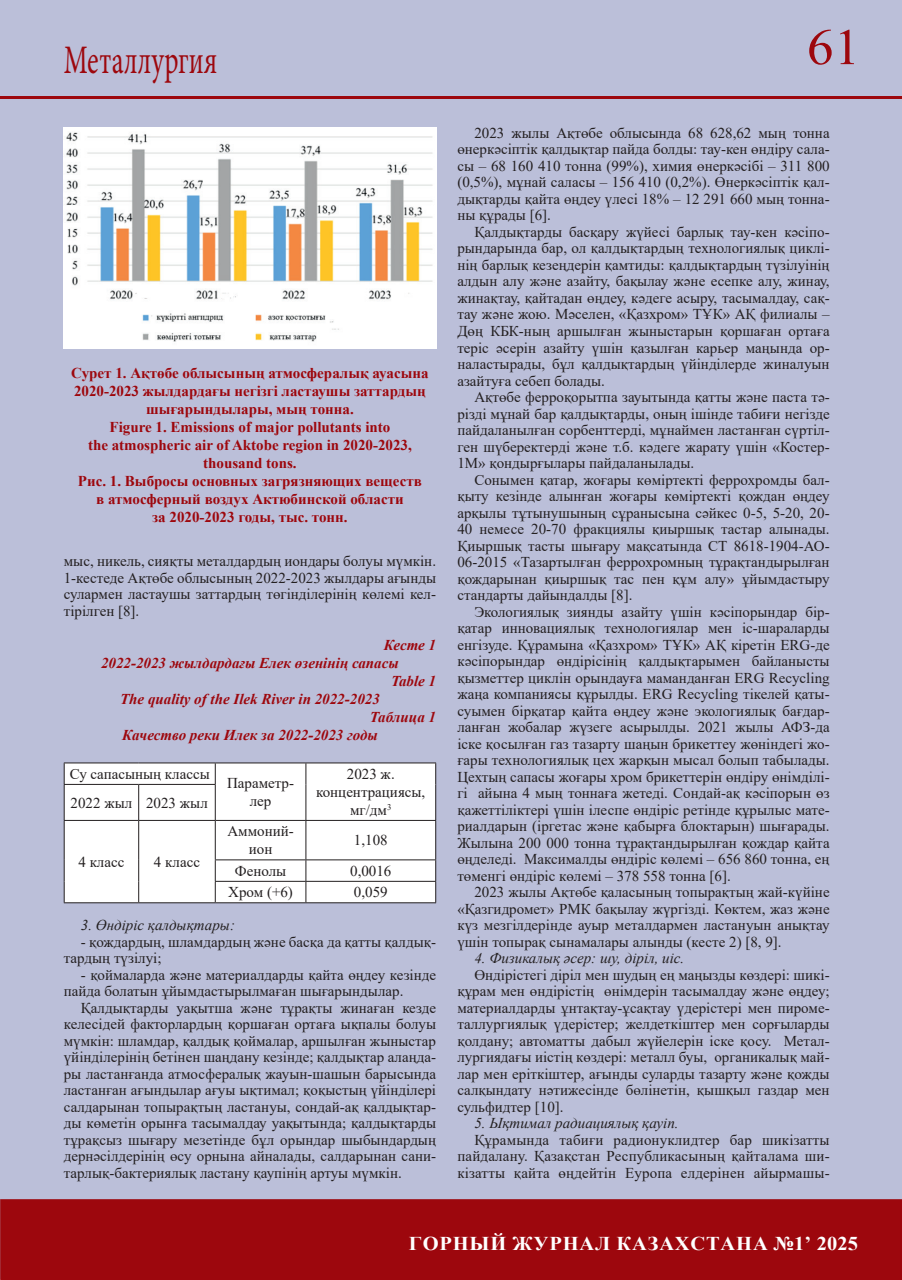
<style>
.page{position:relative;width:902px;height:1280px;background:#fff}
.page>*{position:absolute;margin:0;border:0;box-sizing:border-box;transform-origin:0 0}
.t1{font:51px "Times New Roman";color:#9d070d;scale:1.05 1}
.Рубрика{font:40.5px "Minion Pro";letter-spacing:.01em;color:#9d070d;scale:.67 1}
.t2{font:700 19.5px "Times New Roman";letter-spacing:.04em;color:#fff;scale:1.05 1}
.Normal__Web{font:15px/16.5px "Times New Roman";color:#231f20;text-align:justify}
.рисунок{font:700 15px/18px "Times New Roman";color:#9d070d;text-align:center}
.таблица{font:italic 700 15px "Times New Roman";color:#9d070d}
.t3{font:italic 15px "Times New Roman";color:#231f20}
.Normal__Web-2{font:8.7px "Times New Roman";color:#231f20}
</style>
<div class="page">
<div style="left:1px;top:1px;width:900px;height:1278px;background:#bbbfd9"></div>
<hr style="left:1px;top:96px;width:900px;height:3px;background:#9d070d">
<svg style="left:0;top:1199px;width:1px;height:81px"></svg>
<div style="left:1px;top:1199px;width:900px;height:81px;background:#9d070d"></div>
<div style="left:65px;top:763px;width:370px;height:139px;background:#fff"></div>
<hr style="left:64px;top:762px;width:75px;height:1px;background:#231f20">
<hr style="left:139px;top:762px;width:76px;height:1px;background:#231f20">
<hr style="left:215px;top:762px;width:91px;height:1px;background:#231f20">
<hr style="left:306px;top:762px;width:130px;height:1px;background:#231f20">
<hr style="left:64px;top:784px;width:75px;height:1px;background:#231f20">
<hr style="left:139px;top:784px;width:77px;height:1px;background:#231f20">
<hr style="left:64px;top:820px;width:75px;height:1px;background:#231f20">
<hr style="left:139px;top:820px;width:76px;height:1px;background:#231f20">
<hr style="left:215px;top:820px;width:91px;height:1px;background:#231f20">
<hr style="left:306px;top:820px;width:130px;height:1px;background:#231f20">
<hr style="left:215px;top:859px;width:91px;height:1px;background:#231f20">
<hr style="left:306px;top:859px;width:130px;height:1px;background:#231f20">
<hr style="left:215px;top:881px;width:91px;height:1px;background:#231f20">
<hr style="left:306px;top:881px;width:130px;height:1px;background:#231f20">
<hr style="left:64px;top:902px;width:75px;height:1px;background:#231f20">
<hr style="left:139px;top:902px;width:76px;height:1px;background:#231f20">
<hr style="left:215px;top:902px;width:91px;height:1px;background:#231f20">
<hr style="left:306px;top:902px;width:130px;height:1px;background:#231f20">
<svg style="left:64px;top:763px;width:1px;height:21px"></svg>
<hr style="left:64px;top:785px;width:1px;height:35px;background:#231f20">
<hr style="left:64px;top:821px;width:1px;height:39px;background:#231f20">
<svg style="left:64px;top:860px;width:1px;height:42px"></svg>
<svg style="left:215px;top:763px;width:1px;height:21px"></svg>
<svg style="left:305px;top:763px;width:1px;height:21px"></svg>
<svg style="left:435px;top:763px;width:1px;height:21px"></svg>
<hr style="left:138px;top:785px;width:1px;height:35px;background:#231f20">
<hr style="left:215px;top:785px;width:1px;height:35px;background:#231f20">
<hr style="left:305px;top:784px;width:1px;height:36px;background:#231f20">
<hr style="left:435px;top:784px;width:1px;height:36px;background:#231f20">
<hr style="left:138px;top:821px;width:1px;height:39px;background:#231f20">
<hr style="left:215px;top:821px;width:1px;height:38px;background:#231f20">
<hr style="left:305px;top:821px;width:1px;height:38px;background:#231f20">
<hr style="left:435px;top:821px;width:1px;height:38px;background:#231f20">
<svg style="left:138px;top:860px;width:1px;height:42px"></svg>
<svg style="left:215px;top:860px;width:1px;height:42px"></svg>
<svg style="left:305px;top:860px;width:1px;height:42px"></svg>
<svg style="left:435px;top:860px;width:1px;height:42px"></svg>
<img style="left:64px;top:128px;width:372px;height:221px">
<p class="Рубрика" style="left:64px;top:33px;width:230px">Металлургия</p>
<p class="рисунок" style="left:71px;top:364px;width:359px">Сурет 1. Ақтөбе облысының атмосфералық ауасына<br>2020-2023 жылдардағы негізгі ластаушы заттардың шығарындылары, мың тонна.</p>
<p class="рисунок" style="left:88px;top:418px;width:325px">Figure 1. Emissions of major pollutants into<br>the atmospheric air of Aktobe region in 2020-2023, thousand tons.</p>
<p class="рисунок" style="left:78px;top:472px;width:345px">Рис. 1. Выбросы основных загрязняющих веществ в атмосферный воздух Актюбинской области<br>за 2020-2023 годы, тыс. тонн.</p>
<p class="Normal__Web" style="left:64px;top:552px;width:374px">мыс, никель, сияқты металдардың иондары болуы мүмкін.<br>1-кестеде Ақтөбе облысының 2022-2023 жылдары ағынды сулармен ластаушы заттардың төгінділерінің көлемі кел&shy;тірілген [8].</p>
<p class="таблица" style="left:384px;top:635px;width:54px">Кесте 1</p>
<p class="таблица" style="left:101px;top:653px;width:299px">2022-2023 жылдардағы Елек өзенінің сапасы</p>
<p class="таблица" style="left:391px;top:671px;width:46px">Table 1</p>
<p class="таблица" style="left:120px;top:689px;width:261px">The quality of the Ilek River in 2022-2023</p>
<p class="таблица" style="left:369px;top:707px;width:68px">Таблица 1</p>
<p class="таблица" style="left:122px;top:725px;width:257px">Качество реки Илек за 2022-2023 годы</p>
<p class="Normal__Web" style="left:70px;top:765px;width:141px">Су сапасының классы</p>
<p class="Normal__Web" style="left:316px;top:764px;width:111px;line-height:18px;text-align:center">2023 ж. концентрациясы, мг/дм</p>
<p class="Normal__Web" style="left:227px;top:774px;width:69px">Параметр-</p>
<p class="Normal__Web" style="left:250px;top:792px;width:23px">лер</p>
<p class="Normal__Web" style="left:71px;top:794px;width:63px">2022 жыл</p>
<p class="Normal__Web" style="left:146px;top:794px;width:63px">2023 жыл</p>
<p class="Normal__Web-2" style="left:387px;top:801px;width:6px">3</p>
<p class="Normal__Web" style="left:227px;top:823px;width:68px">Аммоний-</p>
<p class="Normal__Web" style="left:249px;top:841px;width:25px">ион</p>
<p class="Normal__Web" style="left:354px;top:832px;width:35px">1,108</p>
<p class="Normal__Web" style="left:78px;top:853px;width:48px">4 класс</p>
<p class="Normal__Web" style="left:154px;top:853px;width:48px">4 класс</p>
<p class="Normal__Web" style="left:235px;top:862px;width:53px">Фенолы</p>
<p class="Normal__Web" style="left:350px;top:862px;width:43px">0,0016</p>
<p class="Normal__Web" style="left:228px;top:883px;width:66px">Хром (+6)</p>
<p class="Normal__Web" style="left:354px;top:883px;width:35px">0,059</p>
<p class="t3" style="left:81px;top:915px;width:156px">3. Өндіріс қалдықтары:</p>
<p class="Normal__Web" style="left:64px;top:933px;width:374px;text-indent:17px">- қождардың, шламдардың және басқа да қатты қалдық&shy;тардың түзілуі;</p>
<p class="Normal__Web" style="left:64px;top:966px;width:374px;text-indent:17px">- қоймаларда және материалдарды қайта өңдеу кезінде пайда болатын ұйымдастырылмаған шығарындылар.</p>
<p class="Normal__Web" style="left:64px;top:999px;width:374px;text-indent:17px">Қалдықтарды уақытша және тұрақты жинаған кезде келесідей факторлардың қоршаған ортаға ықпалы болуы мүмкін: шламдар, қалдық қоймалар, аршылған жыныстар үйінділерінің бетінен шаңдану кезінде; қалдықтар алаңда&shy;ры ластанғанда атмосфералық жауын-шашын барысында ластанған ағындылар ағуы ықтимал; қоқыстың үйінділері салдарынан топырақтың ластануы, сондай-ақ қалдықтар&shy;ды көметін орынға тасымалдау уақытында; қалдықтарды тұрақсыз шығару мезетінде бұл орындар шыбындардың дернәсілдерінің өсу орнына айналады, салдарынан сани&shy;тарлық-бактериялық ластану қаупінің артуы мүмкін.</p>
<h1 class="t1" style="left:806px;top:11px;width:53px">61</h1>
<p class="Normal__Web" style="left:457px;top:124px;width:374px;text-indent:17px">2023 жылы Ақтөбе облысында 68 628,62 мың тонна өнеркәсіптік қалдықтар пайда болды: тау-кен өндіру сала&shy;сы – 68 160 410 тонна (99%), химия өнеркәсібі – 311 800 (0,5%), мұнай саласы – 156 410 (0,2%). Өнеркәсіптік қал&shy;дықтарды қайта өңдеу үлесі 18% – 12 291 660 мың тонна&shy;ны құрады [6].</p>
<p class="Normal__Web" style="left:457px;top:223px;width:374px;text-indent:17px">Қалдықтарды басқару жүйесі барлық тау-кен кәсіпо&shy;рындарында бар, ол қалдықтардың технологиялық циклі&shy;нің барлық кезеңдерін қамтиды: қалдықтардың түзілуінің алдын алу және азайту, бақылау және есепке алу, жинау, жинақтау, қайтадан өңдеу, кәдеге асыру, тасымалдау, сақ&shy;тау және жою. Мәселен, «Қазхром» ТҰК» АҚ филиалы – Дөң КБК-ның аршылған жыныстарын қоршаған ортаға теріс әсерін азайту үшін қазылған карьер маңында ор&shy;наластырады, бұл қалдықтардың үйінділерде жиналуын азайтуға себеп болады.</p>
<p class="Normal__Web" style="left:457px;top:388px;width:374px;text-indent:17px">Ақтөбе ферроқорытпа зауытында қатты және паста тә&shy;різді мұнай бар қалдықтарды, оның ішінде табиғи негізде пайдаланылған сорбенттерді, мұнаймен ластанған сүртіл&shy;ген шүберектерді және т.б. кәдеге жарату үшін «Костер-1М» қондырғылары пайдаланылады.</p>
<p class="Normal__Web" style="left:457px;top:471px;width:374px;text-indent:17px">Сонымен қатар, жоғары көміртекті феррохромды бал&shy;қыту кезінде алынған жоғары көміртекті қождан өңдеу арқылы тұтынушының сұранысына сәйкес 0-5, 5-20, 20- 40 немесе 20-70 фракциялы қиыршық тастар алынады.<br>Қиыршық тасты шығару мақсатында СТ 8618-1904-АО-06-2015 «Тазартылған феррохромның тұрақтандырылған қождарынан қиыршық тас пен құм алу» ұйымдастыру стандарты дайындалды [8].</p>
<p class="Normal__Web" style="left:457px;top:603px;width:374px;text-indent:17px">Экологиялық зиянды азайту үшін кәсіпорындар бір&shy;қатар инновациялық технологиялар мен іс-шараларды енгізуде. Құрамына «Қазхром» ТҰК» АҚ кіретін ERG-де кәсіпорындар өндірісінің қалдықтарымен байланысты қызметтер циклін орындауға маманданған ERG Recycling жаңа компаниясы құрылды. ERG Recycling тікелей қаты&shy;суымен бірқатар қайта өңдеу және экологиялық бағдар&shy;ланған жобалар жүзеге асырылды. 2021 жылы АФЗ-да іске қосылған газ тазарту шаңын брикеттеу жөніндегі жо&shy;ғары технологиялық цех жарқын мысал болып табылады.<br>Цехтың сапасы жоғары хром брикеттерін өндіру өнімділі&shy;гі айына 4 мың тоннаға жетеді. Сондай-ақ кәсіпорын өз қажеттіліктері үшін ілеспе өндіріс ретінде құрылыс мате&shy;риалдарын (іргетас және қабырға блоктарын) шығарады.<br>Жылына 200 000 тонна тұрақтандырылған қождар қайта өңделеді. Максималды өндіріс көлемі – 656 860 тонна, ең төменгі өндіріс көлемі – 378 558 тонна [6].</p>
<p class="Normal__Web" style="left:457px;top:883px;width:374px;text-indent:17px">2023 жылы Ақтөбе қаласының топырақтың жай-күйіне «Қазгидромет» РМК бақылау жүргізді. Көктем, жаз және күз мезгілдерінде ауыр металдармен ластануын анықтау үшін топырақ сынамалары алынды (кесте 2) [8, 9].</p>
<p class="t3" style="left:474px;top:948px;width:211px">4. Физикалық әсер: шу, діріл, иіс.</p>
<p class="Normal__Web" style="left:457px;top:966px;width:374px;text-indent:17px">Өндірістегі діріл мен шудың ең маңызды көздері: шикі&shy;құрам мен өндірістің өнімдерін тасымалдау және өңдеу; материалдарды ұнтақтау-ұсақтау үдерістері мен пироме&shy;таллургиялық үдерістер; желдеткіштер мен сорғыларды қолдану; автоматты дабыл жүйелерін іске қосу. Метал&shy;лургиядағы иістің көздері: металл буы, органикалық май&shy;лар мен еріткіштер, ағынды суларды тазарту және қожды салқындату нәтижесінде бөлінетін, қышқыл газдар мен сульфидтер [10].</p>
<p class="t3" style="left:474px;top:1113px;width:206px">5. Ықтимал радиациялық қауіп.</p>
<p class="Normal__Web" style="left:457px;top:1131px;width:374px;text-indent:17px">Құрамында табиғи радионуклидтер бар шикізатты пайдалану. Қазақстан Республикасының қайталама ши&shy;кізатты қайта өңдейтін Еуропа елдерінен айырмашы-</p>
<h3 class="t2" style="left:409px;top:1229px;width:429px">ГОРНЫЙ ЖУРНАЛ КАЗАХСТАНА №1’ 2025</h3>
</div>
